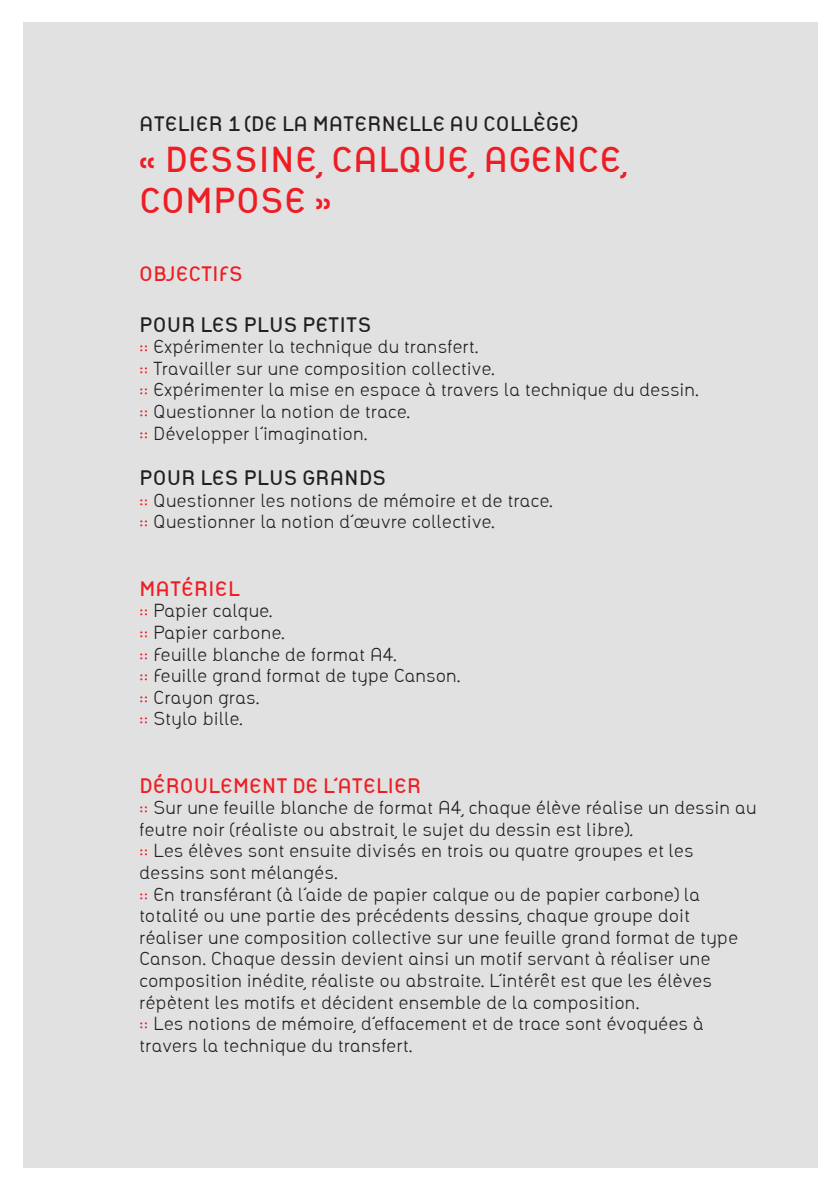
<style>
.page{position:relative;width:840px;height:1191px;background:#fff}
.page>*{position:absolute;margin:0;border:0;box-sizing:border-box;transform-origin:0 0}
.t1{font:700 34.4px/41.2px "Agence";color:#ee1d23}
.t2{font:700 20px "Agence";color:#231f20}
.t3{font:700 20px "Agence";color:#ee1d23}
.t4{font:300 18px/21.6px "Agence";color:#231f20}
.s1{color:#ee1d23}
</style>
<div class="page">
<div style="left:23px;top:23px;width:793px;height:1145px;background:#e2e1e1"></div>
<p class="t2" style="left:139px;top:112px;width:440px">ATELIER 1 (DE LA MATERNELLE AU COLLÈGE)</p>
<h1 class="t1" style="left:139px;top:139px;width:489px">« DESSINE, CALQUE, AGENCE,<br>COMPOSE »</h1>
<p class="t3" style="left:139px;top:262px;width:105px">O BJECTIFS</p>
<p class="t2" style="left:139px;top:313px;width:234px">POUR LES PLUS PETITS</p>
<p class="t4" style="left:139px;top:336px;width:561px"><span class="s1">::</span> Expérimenter la technique du transfert.<br><span class="s1">::</span> Travailler sur une composition collective.<br><span class="s1">::</span> Expérimenter la mise en espace à travers la technique du dessin. <span class="s1">::</span> Questionner la notion de trace.<br><span class="s1">::</span> Développer l’imagination.</p>
<p class="t2" style="left:139px;top:466px;width:248px">POUR LES PLUS GRANDS</p>
<p class="t4" style="left:139px;top:490px;width:414px"><span class="s1">::</span> Questionner les notions de mémoire et de trace. <span class="s1">::</span> Questionner la notion d’œuvre collective.</p>
<p class="t3" style="left:139px;top:577px;width:102px">M ATÉRIEL</p>
<p class="t4" style="left:139px;top:600px;width:322px"><span class="s1">::</span> Papier calque.<br><span class="s1">::</span> Papier carbone.<br><span class="s1">::</span> Feuille blanche de format A4.<br><span class="s1">::</span> Feuille grand format de type Canson. <span class="s1">::</span> Crayon gras.<br><span class="s1">::</span> Stylo bille.</p>
<p class="t3" style="left:139px;top:773px;width:283px">DÉROULEMENT DE L’ATELIER</p>
<p class="t4" style="left:139px;top:797px;width:618px"><span class="s1">::</span> Sur une feuille blanche de format A4, chaque élève réalise un dessin au feutre noir (réaliste ou abstrait, le sujet du dessin est libre).<br><span class="s1">::</span> Les élèves sont ensuite divisés en trois ou quatre groupes et les dessins sont mélangés.<br><span class="s1">::</span> En transférant (à l’aide de papier calque ou de papier carbone) la totalité ou une partie des précédents dessins, chaque groupe doit réaliser une composition collective sur une feuille grand format de type Canson. Chaque dessin devient ainsi un motif servant à réaliser une composition inédite, réaliste ou abstraite. L’intérêt est que les élèves répètent les motifs et décident ensemble de la composition.<br><span class="s1">::</span> Les notions de mémoire, d’effacement et de trace sont évoquées à travers la technique du transfert.</p>
</div>
